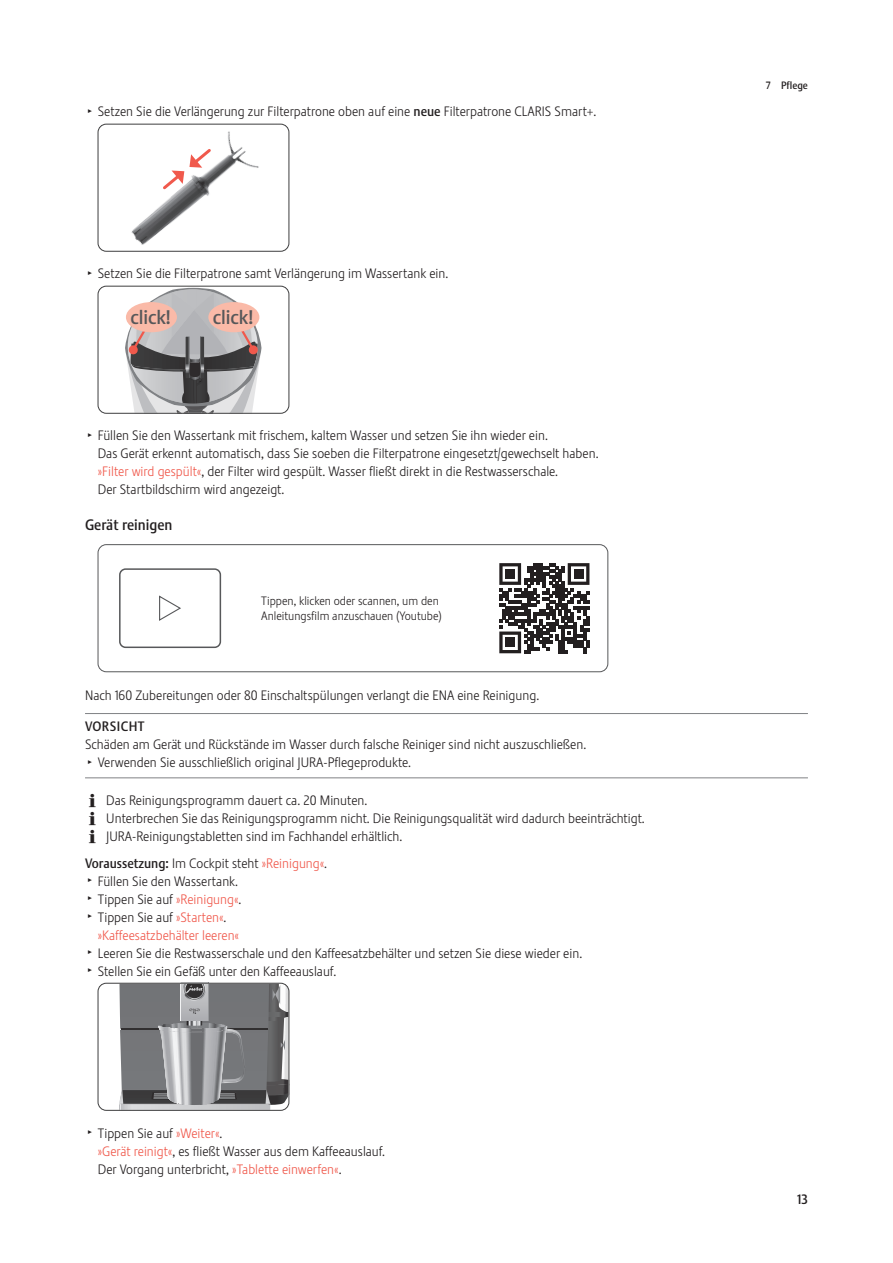
<style>
.page{position:relative;width:893px;height:1263px;background:#fff}
.page>*{position:absolute;margin:0;border:0;box-sizing:border-box;transform-origin:0 0}
.t1{font:19.5px "Stalemate Pro 2 J Medium";color:#57585a}
.Unterkapitel_Ueberschrift{font:15px "Stalemate Pro 2 J Medium";color:#231f20}
.Resultat{font:13.5px "Stalemate Pro 2 J Light";color:#231f20}
.Aufforderung{font:13.5px "Stalemate Pro 2 J Light";color:#231f20}
.Para{font:13.5px "Stalemate Pro 2 J Light";color:#231f20}
.Massnahme_Letzte{font:13.5px "Stalemate Pro 2 J Light";color:#231f20}
.Voraussetzung{font:13.5px "Stalemate Pro 2 J Light";color:#231f20}
.Resultat-2{font:13.5px "Stalemate Pro 2 J Light";color:#f0594c}
.Achtung{font:13.5px "Stalemate Pro 2 J Medium";letter-spacing:.03em;color:#231f20}
.t2{font:12px/15px "Stalemate Pro 2 J Light";color:#231f20}
.t3{font:10.5px "Stalemate Pro 2 J Medium";color:#231f20}
.s1{font-family:"Jura Pict 2006";font-size:10.5px}
.s2{font-family:"Stalemate Pro 2 J Medium"}
.s3{color:#f0594c}
.s4{font-family:"Jura Pict 2006"}
</style>
<div class="page">
<hr style="left:85px;top:713px;width:723px;height:1px;background:#808285">
<hr style="left:85px;top:778px;width:723px;height:1px;background:#808285">
<svg style="left:98px;top:124px;width:191px;height:127px"></svg>
<div style="left:98px;top:124px;width:191px;height:127px;border:1px solid #3e3e3f;border-radius:8px"></div>
<svg style="left:98px;top:286px;width:191px;height:128px"></svg>
<div style="left:208px;top:302px;width:51px;height:30px;background:#fabaa8;border-radius:50%"></div>
<div style="left:98px;top:286px;width:191px;height:127px;border:1px solid #3e3e3f;border-radius:8px"></div>
<svg style="left:98px;top:545px;width:510px;height:127px"></svg>
<svg style="left:499px;top:563px;width:90px;height:90px"></svg>
<div style="left:506px;top:569px;width:9px;height:10px;background:#231f20"></div>
<div style="left:574px;top:569px;width:9px;height:10px;background:#231f20"></div>
<div style="left:506px;top:638px;width:9px;height:9px;background:#231f20"></div>
<div style="left:98px;top:544px;width:510px;height:128px;border:1px solid #57585a;border-radius:8px"></div>
<svg style="left:98px;top:983px;width:191px;height:127px;background:#909093"></svg>
<div style="left:98px;top:983px;width:191px;height:127px;border:1px solid #3e3e3f;border-radius:8px"></div>
<p class="Aufforderung" style="left:88px;top:104px;width:510px"><span class="s1">T</span> Setzen Sie die Verlängerung zur Filterpatrone oben auf eine <span class="s2">neue</span> Filterpatrone CLARIS Smart+.</p>
<p class="Aufforderung" style="left:88px;top:266px;width:362px"><span class="s1">T</span> Setzen Sie die Filterpatrone samt Verlängerung im Wassertank ein.</p>
<p class="t1" style="left:131px;top:306px;width:42px">click!</p>
<p class="t1" style="left:213px;top:306px;width:42px">click!</p>
<p class="Aufforderung" style="left:88px;top:428px;width:461px"><span class="s1">T</span> Füllen Sie den Wassertank mit frischem, kaltem Wasser und setzen Sie ihn wieder ein.</p>
<p class="Resultat" style="left:98px;top:446px;width:502px">Das Gerät erkennt automatisch, dass Sie soeben die Filterpatrone eingesetzt/gewechselt haben.</p>
<p class="Resultat" style="left:98px;top:464px;width:462px"><span class="s3">»Filter wird gespült«</span>, der Filter wird gespült. Wasser fließt direkt in die Restwasserschale.</p>
<p class="Resultat" style="left:98px;top:482px;width:188px">Der Startbildschirm wird angezeigt.</p>
<p class="Unterkapitel_Ueberschrift" style="left:85px;top:515px;width:89px">Gerät reinigen</p>
<p class="t2" style="left:261px;top:593px;width:182px">Tippen, klicken oder scannen, um den<br>Anleitungsfilm anzuschauen (Youtube)</p>
<p class="Para" style="left:85px;top:687px;width:456px">Nach 160 Zubereitungen oder 80 Einschaltspülungen verlangt die ENA eine Reinigung.</p>
<p class="Achtung" style="left:85px;top:718px;width:61px">VORSICHT</p>
<p class="Para" style="left:85px;top:736px;width:503px">Schäden am Gerät und Rückstände im Wasser durch falsche Reiniger sind nicht auszuschließen.</p>
<p class="Massnahme_Letzte" style="left:88px;top:754px;width:324px"><span class="s1">T</span> Verwenden Sie ausschließlich original JURA-Pflegeprodukte.</p>
<p class="Resultat" style="left:89px;top:792px;width:280px"><span class="s4">E</span> Das Reinigungsprogramm dauert ca. 20 Minuten.</p>
<p class="Resultat" style="left:89px;top:810px;width:557px"><span class="s4">E</span> Unterbrechen Sie das Reinigungsprogramm nicht. Die Reinigungsqualität wird dadurch beeinträchtigt.</p>
<p class="Resultat" style="left:89px;top:828px;width:315px"><span class="s4">E</span> JURA-Reinigungstabletten sind im Fachhandel erhältlich.</p>
<p class="Voraussetzung" style="left:85px;top:855px;width:244px"><span class="s2">Voraussetzung:</span> Im Cockpit steht <span class="s3">»Reinigung«</span>.</p>
<p class="Aufforderung" style="left:88px;top:873px;width:151px"><span class="s1">T</span> Füllen Sie den Wassertank.</p>
<p class="Aufforderung" style="left:88px;top:891px;width:155px"><span class="s1">T</span> Tippen Sie auf <span class="s3">»Reinigung«</span>.</p>
<p class="Aufforderung" style="left:88px;top:909px;width:140px"><span class="s1">T</span> Tippen Sie auf <span class="s3">»Starten«</span>.</p>
<p class="Resultat-2" style="left:98px;top:927px;width:143px">»Kaffeesatzbehälter leeren«</p>
<p class="Aufforderung" style="left:88px;top:945px;width:496px"><span class="s1">T</span> Leeren Sie die Restwasserschale und den Kaffeesatzbehälter und setzen Sie diese wieder ein.</p>
<p class="Aufforderung" style="left:88px;top:963px;width:250px"><span class="s1">T</span> Stellen Sie ein Gefäß unter den Kaffeeauslauf.</p>
<p class="Aufforderung" style="left:88px;top:1125px;width:136px"><span class="s1">T</span> Tippen Sie auf <span class="s3">»Weiter«</span>.</p>
<p class="Resultat" style="left:98px;top:1143px;width:289px"><span class="s3">»Gerät reinigt«</span>, es fließt Wasser aus dem Kaffeeauslauf.</p>
<p class="Resultat" style="left:98px;top:1161px;width:245px">Der Vorgang unterbricht, <span class="s3">»Tablette einwerfen«</span>.</p>
<p class="t3" style="left:766px;top:79px;width:44px">7 Pflege</p>
<p class="Achtung" style="left:797px;top:1191px;width:12px">13</p>
</div>
